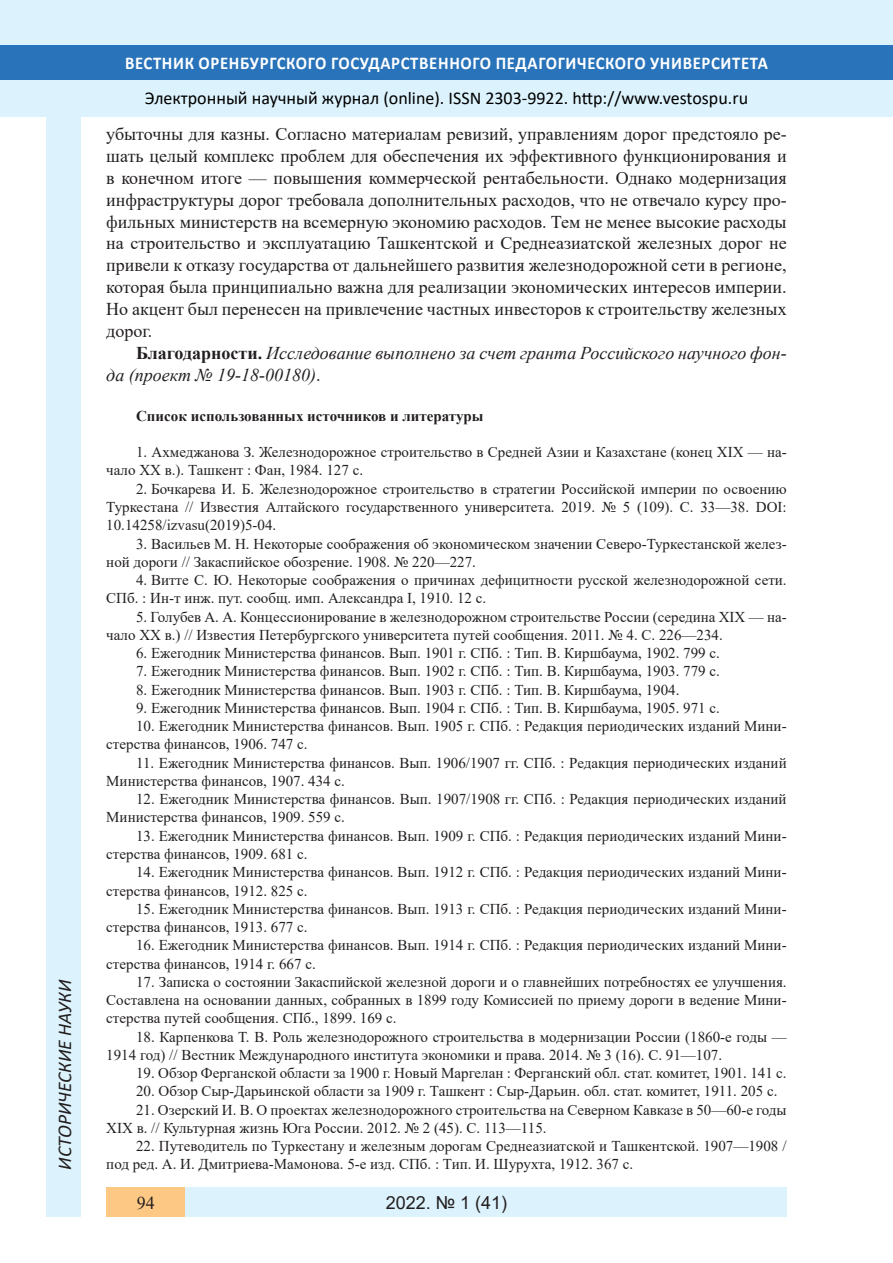
<style>
.page{position:relative;width:893px;height:1263px;background:#fff}
.page>*{position:absolute;margin:0;border:0;box-sizing:border-box;transform-origin:0 0}
.t1{font:italic 19.5px "Calibri";color:#231f20}
.Стиль2{font:18px/21.9px "Times New Roman";color:#231f20;text-align:justify}
.Стиль2-2{font:italic 18px/21.9px "Times New Roman";color:#231f20}
.t2{font:18px "Calibri";color:#000}
.t3{font:700 18px "Calibri";letter-spacing:.04em;color:#fff;scale:.93 1}
.t4{font:18px "Arial";color:#231f20}
.t5{font:700 18px "Book Antiqua";color:#231f20}
.литература{font:15px/18.3px "Times New Roman";color:#231f20}
.литература-2{font:700 15px "Times New Roman";color:#231f20}
.s1{font-weight:700;font-style:normal}
.s2{font-style:normal}
</style>
<div class="page">
<div style="left:0;top:0;width:893px;height:116px;background:#dcf2fc"></div>
<div style="left:0;top:45px;width:893px;height:34px;background:#2873ba"></div>
<div style="left:106px;top:1188px;width:681px;height:29px;background:#dcf2fc"></div>
<div style="left:106px;top:1188px;width:79px;height:29px;background:#fdc784"></div>
<div style="left:47px;top:116px;width:34px;height:1101px;background:#dcf2fc"></div>
<h1 class="t1" style="left:51px;top:1179px;width:279px;rotate:-90deg">03.00.00 БИОЛОГИЧЕСКИЕ НАУКИ</h1>
<h1 class="t1" style="left:51px;top:1170px;width:192px;rotate:-90deg">ИСТОРИЧЕСКИЕ НАУКИ</h1>
<p class="t3" style="left:125px;top:50px;width:693px">ВЕСТНИК ОРЕНБУРГСКОГО ГОСУДАРСТВЕННОГО ПЕДАГОГИЧЕСКОГО УНИВЕРСИТЕТА</p>
<p class="t2" style="left:145px;top:85px;width:605px">Электронный научный журнал (online). ISSN 2303-9922. http://www.vestospu.ru</p>
<p class="t2" style="left:388px;top:85px;width:13px">O</p>
<p class="t2" style="left:583px;top:85px;width:13px">t</p>
<p class="t2" style="left:583px;top:85px;width:13px">t</p>
<p class="Стиль2" style="left:106px;top:122px;width:682px">убыточны для казны. Согласно материалам ревизий, управлениям дорог предстояло ре&shy;шать целый комплекс проблем для обеспечения их эффективного функционирования и в конечном итоге — повышения коммерческой рентабельности. Однако модернизация инфраструктуры дорог требовала дополнительных расходов, что не отвечало курсу про&shy;фильных министерств на всемерную экономию расходов. Тем не менее высокие расходы на строительство и эксплуатацию Ташкентской и Среднеазиатской железных дорог не привели к отказу государства от дальнейшего развития железнодорожной сети в регионе, которая была принципиально важна для реализации экономических интересов империи.<br>Но акцент был перенесен на привлечение частных инвесторов к строительству железных дорог.</p>
<p class="Стиль2-2" style="left:106px;top:341px;width:682px;text-indent:30px"><span class="s1">Благодарности.</span> Исследование выполнено за счет гранта Российского научного фон&shy;да (проект № 19-18-00180)<span class="s2">.</span></p>
<p class="литература-2" style="left:136px;top:405px;width:349px">Список использованных источников и литературы</p>
<p class="литература" style="left:106px;top:442px;width:682px;text-indent:30px">1. Ахмеджанова З. Железнодорожное строительство в Средней Азии и Казахстане (конец ХIХ — на&shy;чало ХХ в.). Ташкент : Фан, 1984. 127 с.</p>
<p class="литература" style="left:106px;top:479px;width:682px;text-align:justify;text-indent:30px">2. Бочкарева И. Б. Железнодорожное строительство в стратегии Российской империи по освоению Туркестана // Известия Алтайского государственного университета. 2019. № 5 (109). С. 33—38. DOI:<br>10.14258/izvasu(2019)5-04.</p>
<p class="литература" style="left:106px;top:534px;width:682px;text-indent:30px">3. Васильев М. Н. Некоторые соображения об экономическом значении Северо-Туркестанской желез&shy;ной дороги // Закаспийское обозрение. 1908. № 220—227.</p>
<p class="литература" style="left:106px;top:570px;width:682px;text-indent:30px">4. Витте С. Ю. Некоторые соображения о причинах дефицитности русской железнодорожной сети.<br>СПб. : Ин-т инж. пут. сообщ. имп. Александра I, 1910. 12 с.</p>
<p class="литература" style="left:106px;top:607px;width:682px;text-indent:30px">5. Голубев А. А. Концессионирование в железнодорожном строительстве России (середина XIX — на&shy;чало ХХ в.) // Известия Петербургского университета путей сообщения. 2011. № 4. С. 226—234.</p>
<p class="литература" style="left:136px;top:643px;width:585px">6. Ежегодник Министерства финансов. Вып. 1901 г. СПб. : Тип. В. Киршбаума, 1902. 799 с.</p>
<p class="литература" style="left:136px;top:662px;width:585px">7. Ежегодник Министерства финансов. Вып. 1902 г. СПб. : Тип. В. Киршбаума, 1903. 779 с.</p>
<p class="литература" style="left:136px;top:680px;width:545px">8. Ежегодник Министерства финансов. Вып. 1903 г. СПб. : Тип. В. Киршбаума, 1904.</p>
<p class="литература" style="left:136px;top:698px;width:585px">9. Ежегодник Министерства финансов. Вып. 1904 г. СПб. : Тип. В. Киршбаума, 1905. 971 с.</p>
<p class="литература" style="left:106px;top:716px;width:682px;text-indent:30px">10. Ежегодник Министерства финансов. Вып. 1905 г. СПб. : Редакция периодических изданий Мини&shy;стерства финансов, 1906. 747 с.</p>
<p class="литература" style="left:106px;top:753px;width:682px;text-indent:30px">11. Ежегодник Министерства финансов. Вып. 1906/1907 гг. СПб. : Редакция периодических изданий<br>Министерства финансов, 1907. 434 с.</p>
<p class="литература" style="left:106px;top:789px;width:682px;text-indent:30px">12. Ежегодник Министерства финансов. Вып. 1907/1908 гг. СПб. : Редакция периодических изданий<br>Министерства финансов, 1909. 559 с.</p>
<p class="литература" style="left:106px;top:826px;width:682px;text-indent:30px">13. Ежегодник Министерства финансов. Вып. 1909 г. СПб. : Редакция периодических изданий Мини&shy;стерства финансов, 1909. 681 с.</p>
<p class="литература" style="left:106px;top:862px;width:682px;text-indent:30px">14. Ежегодник Министерства финансов. Вып. 1912 г. СПб. : Редакция периодических изданий Мини&shy;стерства финансов, 1912. 825 с.</p>
<p class="литература" style="left:106px;top:899px;width:682px;text-indent:30px">15. Ежегодник Министерства финансов. Вып. 1913 г. СПб. : Редакция периодических изданий Мини&shy;стерства финансов, 1913. 677 с.</p>
<p class="литература" style="left:106px;top:936px;width:682px;text-indent:30px">16. Ежегодник Министерства финансов. Вып. 1914 г. СПб. : Редакция периодических изданий Мини&shy;стерства финансов, 1914 г. 667 с.</p>
<p class="литература" style="left:106px;top:972px;width:682px;text-align:justify;text-indent:30px">17. Записка о состоянии Закаспийской железной дороги и о главнейших потребностях ее улучшения.<br>Составлена на основании данных, собранных в 1899 году Комиссией по приему дороги в ведение Мини&shy;стерства путей сообщения. СПб., 1899. 169 с.</p>
<p class="литература" style="left:106px;top:1027px;width:682px;text-indent:30px">18. Карпенкова Т. В. Роль железнодорожного строительства в модернизации России (1860-е годы —<br>1914 год) // Вестник Международного института экономики и права. 2014. № 3 (16). С. 91—107.</p>
<p class="литература" style="left:136px;top:1063px;width:652px">19. Обзор Ферганской области за 1900 г. Новый Маргелан : Ферганский обл. стат. комитет, 1901. 141 с.</p>
<p class="литература" style="left:136px;top:1082px;width:643px">20. Обзор Сыр-Дарьинской области за 1909 г. Ташкент : Сыр-Дарьин. обл. стат. комитет, 1911. 205 с.</p>
<p class="литература" style="left:106px;top:1100px;width:682px;text-indent:30px">21. Озерский И. В. О проектах железнодорожного строительства на Северном Кавказе в 50—60-е годы<br>XIX в. // Культурная жизнь Юга России. 2012. № 2 (45). С. 113—115.</p>
<p class="литература" style="left:106px;top:1136px;width:682px;text-indent:30px">22. Путеводитель по Туркестану и железным дорогам Среднеазиатской и Ташкентской. 1907—1908 / под ред. А. И. Дмитриева-Мамонова. 5-е изд. СПб. : Тип. И. Шурухта, 1912. 367 с.</p>
<p class="t5" style="left:390px;top:1190px;width:37px">2018</p>
<p class="t5" style="left:479px;top:1190px;width:25px">25)</p>
<p class="t4" style="left:386px;top:1190px;width:123px">2022. № 1 (41)</p>
<p class="Стиль2" style="left:137px;top:1191px;width:19px">94</p>
<p class="t5" style="left:460px;top:1190px;width:39px">2 6</p>
</div>
